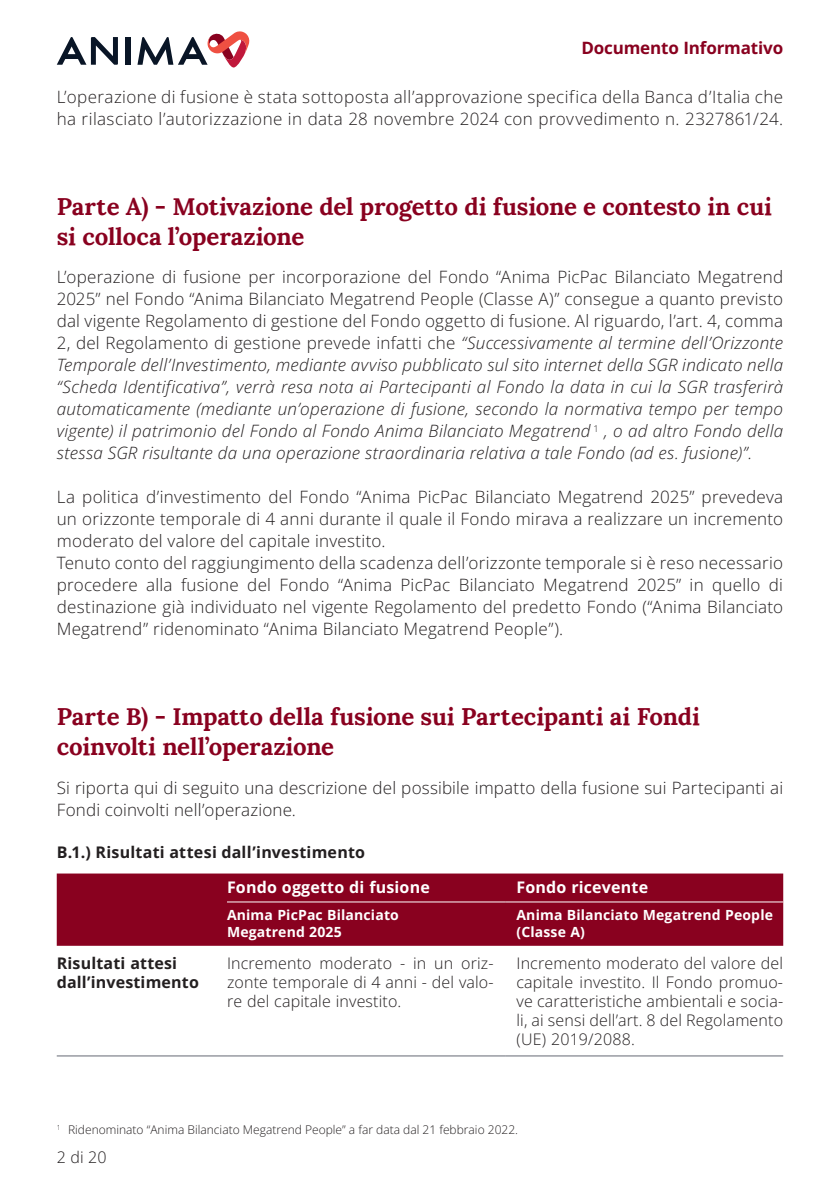
<style>
.page{position:relative;width:840px;height:1191px;background:#fff}
.page>*{position:absolute;margin:0;border:0;box-sizing:border-box;transform-origin:0 0}
.t1{font:700 24px/30px "Lora";letter-spacing:-.005em;color:#89011f}
.t2{font:17px/22px "Open Sans";letter-spacing:.015em;color:#231f20}
.t3{font:italic 17px/22px "Open Sans";letter-spacing:.015em;color:#231f20;text-align:justify}
.t4{font:700 17px "Open Sans";letter-spacing:-.01em;color:#89011f}
.t5{font:16px/19px "Open Sans";letter-spacing:.01em;color:#231f20;text-align:justify}
.t6{font:700 16px/19px "Open Sans";letter-spacing:.01em;color:#231f20}
.t7{font:700 16px "Open Sans";letter-spacing:.01em;color:#fff}
.t8{font:700 14px/16.8px "Open Sans";letter-spacing:.01em;color:#fff}
.t9{font:12px "Open Sans";color:#231f20}
.s1{font-style:normal}
</style>
<div class="page">
<div style="left:125px;top:37px;width:5px;height:28px;background:#091526"></div>
<svg style="left:137px;top:31px;width:112px;height:36px"></svg>
<svg style="left:57px;top:37px;width:61px;height:28px"></svg>
<div style="left:57px;top:873px;width:725px;height:72px;background:#89011f"></div>
<hr style="left:227px;top:901px;width:278px;height:1px;background:#fff">
<hr style="left:505px;top:901px;width:277px;height:1px;background:#fff">
<hr style="left:57px;top:1055px;width:170px;height:1px;background:#656974">
<hr style="left:227px;top:1055px;width:278px;height:1px;background:#656974">
<hr style="left:505px;top:1055px;width:277px;height:1px;background:#656974">
<p class="t4" style="left:581px;top:36px;width:203px">Documento Informativo</p>
<p class="t2" style="left:57px;top:86px;width:727px">L’operazione di fusione è stata sottoposta all’approvazione specifica della Banca d’Italia che ha rilasciato l’autorizzazione in data 28 novembre 2024 con provvedimento n. 2327861/24.</p>
<h1 class="t1" style="left:57px;top:189px;width:716px">Parte A) - Motivazione del progetto di fusione e contesto in cui si colloca l’operazione</h1>
<p class="t3" style="left:57px;top:265px;width:727px"><span class="s1">L’operazione di fusione per incorporazione del Fondo “Anima PicPac Bilanciato Megatrend 2025” nel Fondo “Anima Bilanciato Megatrend People (Classe A)” consegue a quanto previsto dal vigente Regolamento di gestione del Fondo oggetto di fusione. Al riguardo, l’art. 4, comma 2, del Regolamento di gestione prevede infatti che</span> “Successivamente al termine dell’Orizzonte Temporale dell’Investimento, mediante avviso pubblicato sul sito internet della SGR indicato nella “Scheda Identificativa”, verrà resa nota ai Partecipanti al Fondo la data in cui la SGR trasferirà automaticamente (mediante un’operazione di fusione, secondo la normativa tempo per tempo vigente) il patrimonio del Fondo al Fondo Anima Bilanciato Megatrend <sup>1</sup> , o ad altro Fondo della stessa SGR risultante da una operazione straordinaria relativa a tale Fondo (ad es. fusione)”.</p>
<p class="t2" style="left:57px;top:486px;width:727px">La politica d’investimento del Fondo “Anima PicPac Bilanciato Megatrend 2025” prevedeva un orizzonte temporale di 4 anni durante il quale il Fondo mirava a realizzare un incremento moderato del valore del capitale investito.<br>Tenuto conto del raggiungimento della scadenza dell’orizzonte temporale si è reso necessario procedere alla fusione del Fondo “Anima PicPac Bilanciato Megatrend 2025” in quello di destinazione già individuato nel vigente Regolamento del predetto Fondo (“Anima Bilanciato Megatrend” ridenominato “Anima Bilanciato Megatrend People”).</p>
<h1 class="t1" style="left:57px;top:699px;width:644px">Parte B) - Impatto della fusione sui Partecipanti ai Fondi coinvolti nell’operazione</h1>
<p class="t2" style="left:57px;top:776px;width:727px">Si riporta qui di seguito una descrizione del possibile impatto della fusione sui Partecipanti ai<br>Fondi coinvolti nell’operazione.</p>
<p class="t6" style="left:57px;top:842px;width:310px">B.1.) Risultati attesi dall’investimento</p>
<p class="t7" style="left:227px;top:876px;width:204px">Fondo oggetto di fusione</p>
<p class="t7" style="left:516px;top:876px;width:133px">Fondo ricevente</p>
<p class="t8" style="left:227px;top:906px;width:173px">Anima PicPac Bilanciato<br>Megatrend 2025</p>
<p class="t8" style="left:516px;top:906px;width:258px">Anima Bilanciato Megatrend People (Classe A)</p>
<p class="t6" style="left:57px;top:953px;width:144px">Risultati attesi dall’investimento</p>
<p class="t5" style="left:227px;top:953px;width:268px">Incremento moderato - in un oriz&shy;zonte temporale di 4 anni - del valo&shy;re del capitale investito.</p>
<p class="t5" style="left:516px;top:952px;width:268px">Incremento moderato del valore del capitale investito. Il Fondo promuo&shy;ve caratteristiche ambientali e socia&shy;li, ai sensi dell’art. 8 del Regolamento (UE) 2019/2088.</p>
<p class="t9" style="left:57px;top:1121px;width:462px"><sup>1</sup> Ridenominato “Anima Bilanciato Megatrend People” a far data dal 21 febbraio 2022.</p>
<p class="t5" style="left:57px;top:1147px;width:51px">2 di 20</p>
</div>
